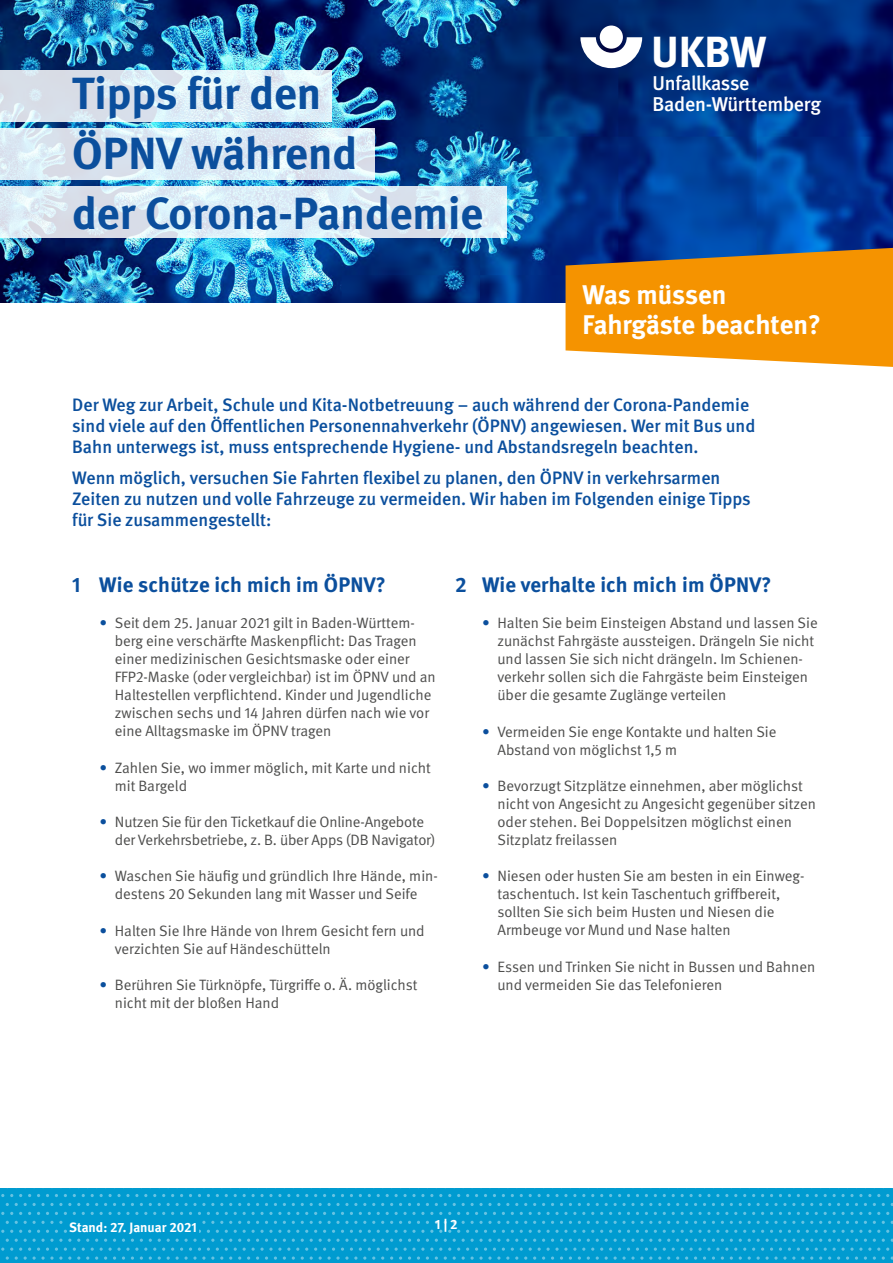
<style>
.page{position:relative;width:893px;height:1263px;background:#fff}
.page>*{position:absolute;margin:0;border:0;box-sizing:border-box;transform-origin:0 0}
._24pt_Unter-Übersc{font:700 45px/60px "DGUV Meta";color:#0b4f9d}
.t1{font:700 43.5px "DGUV Meta";color:#fff}
._24pt_Unter-Übersc-2{font:700 27px/30px "DGUV Meta";letter-spacing:-.005em;color:#fff}
._24pt_Unter-Übersc-3{font:700 21px "DGUV Meta";letter-spacing:.01em;color:#0b4f9d}
.t2{font:500 19.95px "DGUV Meta";letter-spacing:-.015em;color:#fff}
._12pt_Anleser{font:500 18px/21px "DGUV Meta";color:#0b4f9d}
.t3{font:15px/18px "DGUV Meta";color:#4d4d4c}
.Fließtext{font:700 13.5px "DGUV Meta";color:#fff}
.s1{font-weight:700;color:#0b4f9d}
</style>
<div class="page">
<div style="left:0;top:1188px;width:893px;height:75px;background:#009bd0"></div>
<svg style="left:243px;top:1194px;width:38px;height:3px"></svg>
<svg style="left:386px;top:1194px;width:47px;height:3px"></svg>
<svg style="left:538px;top:1194px;width:38px;height:3px"></svg>
<svg style="left:681px;top:1194px;width:38px;height:3px"></svg>
<svg style="left:824px;top:1194px;width:38px;height:3px"></svg>
<svg style="left:243px;top:1212px;width:38px;height:3px"></svg>
<svg style="left:386px;top:1212px;width:47px;height:3px"></svg>
<svg style="left:538px;top:1212px;width:38px;height:3px"></svg>
<svg style="left:681px;top:1212px;width:38px;height:3px"></svg>
<svg style="left:824px;top:1212px;width:38px;height:3px"></svg>
<svg style="left:176px;top:1203px;width:38px;height:3px"></svg>
<svg style="left:319px;top:1203px;width:38px;height:3px"></svg>
<svg style="left:462px;top:1203px;width:38px;height:3px"></svg>
<svg style="left:605px;top:1203px;width:38px;height:3px"></svg>
<svg style="left:748px;top:1203px;width:38px;height:3px"></svg>
<svg style="left:202px;top:1221px;width:12px;height:3px"></svg>
<svg style="left:319px;top:1221px;width:38px;height:3px"></svg>
<svg style="left:462px;top:1221px;width:38px;height:3px"></svg>
<svg style="left:605px;top:1221px;width:38px;height:3px"></svg>
<svg style="left:748px;top:1221px;width:38px;height:3px"></svg>
<svg style="left:171px;top:1230px;width:186px;height:30px"></svg>
<svg style="left:359px;top:1230px;width:173px;height:30px"></svg>
<svg style="left:533px;top:1230px;width:178px;height:30px"></svg>
<svg style="left:712px;top:1230px;width:173px;height:30px"></svg>
<svg style="left:886px;top:1230px;width:7px;height:30px"></svg>
<svg style="left:100px;top:1194px;width:38px;height:3px"></svg>
<svg style="left:100px;top:1212px;width:38px;height:3px"></svg>
<svg style="left:33px;top:1203px;width:38px;height:3px"></svg>
<svg style="left:33px;top:1221px;width:30px;height:3px"></svg>
<svg style="left:1px;top:1230px;width:169px;height:30px"></svg>
<img style="left:0;top:0;width:893px;height:303px">
<svg style="left:0;top:70px;width:332px;height:51px"></svg>
<svg style="left:0;top:129px;width:374px;height:51px;fill:#dae8f4"></svg>
<svg style="left:0;top:187px;width:507px;height:51px;fill:#dbebf5"></svg>
<svg style="left:566px;top:248px;width:327px;height:119px"></svg>
<div style="left:600px;top:26px;width:23px;height:23px;background:#fff;border-radius:50%"></div>
<svg style="left:580px;top:37px;width:62px;height:31px"></svg>
<div style="left:67px;top:1219px;width:132px;height:15px;background:#009bd0"></div>
<p class="_24pt_Unter-Übersc" style="left:72px;top:65px;width:413px">Tipps für den<br>ÖPNV während<br>der Corona-Pandemie</p>
<p class="t1" style="left:651px;top:26px;width:117px">UKBW</p>
<p class="t2" style="left:652px;top:71px;width:99px">Unfallkasse</p>
<p class="t2" style="left:652px;top:92px;width:170px">Baden-Württemberg</p>
<p class="_24pt_Unter-Übersc-2" style="left:583px;top:280px;width:240px">Was müssen<br>Fahrgäste beachten?</p>
<p class="_12pt_Anleser" style="left:72px;top:395px;width:684px">Der Weg zur Arbeit, Schule und Kita-Notbetreuung – auch während der Corona-Pandemie sind viele auf den Öffentlichen Personennahverkehr (ÖPNV) angewiesen. Wer mit Bus und<br>Bahn unterwegs ist, muss entsprechende Hygiene- und Abstandsregeln beachten.</p>
<p class="_12pt_Anleser" style="left:72px;top:468px;width:680px">Wenn möglich, versuchen Sie Fahrten flexibel zu planen, den ÖPNV in verkehrsarmen<br>Zeiten zu nutzen und volle Fahrzeuge zu vermeiden. Wir haben im Folgenden einige Tipps für Sie zusammengestellt:</p>
<p class="_24pt_Unter-Übersc-3" style="left:72px;top:572px;width:315px">1 Wie schütze ich mich im ÖPNV?</p>
<p class="t3" style="left:115px;top:614px;width:322px;text-indent:-15px"><span class="s1">•</span> Seit dem 25. Januar 2021 gilt in Baden-Württem&shy;berg eine verschärfte Maskenpflicht: Das Tragen einer medizinischen Gesichtsmaske oder einer FFP2-Maske (oder vergleichbar) ist im ÖPNV und an Haltestellen verpflichtend. Kinder und Jugendliche zwischen sechs und 14 Jahren dürfen nach wie vor eine Alltagsmaske im ÖPNV tragen</p>
<p class="t3" style="left:115px;top:759px;width:318px;text-indent:-15px"><span class="s1">•</span> Zahlen Sie, wo immer möglich, mit Karte und nicht mit Bargeld</p>
<p class="t3" style="left:115px;top:813px;width:322px;text-indent:-15px"><span class="s1">•</span> Nutzen Sie für den Ticketkauf die Online-Angebote der Verkehrsbetriebe, z. B. über Apps (DB Navigator)</p>
<p class="t3" style="left:100px;top:867px;width:339px;text-align:center"><span class="s1">•</span> Waschen Sie häufig und gründlich Ihre Hände, min&shy;destens 20 Sekunden lang mit Wasser und Seife</p>
<p class="t3" style="left:115px;top:922px;width:311px;text-indent:-15px"><span class="s1">•</span> Halten Sie Ihre Hände von Ihrem Gesicht fern und verzichten Sie auf Händeschütteln</p>
<p class="t3" style="left:115px;top:976px;width:304px;text-indent:-15px"><span class="s1">•</span> Berühren Sie Türknöpfe, Türgriffe o. Ä. möglichst nicht mit der bloßen Hand</p>
<p class="_24pt_Unter-Übersc-3" style="left:455px;top:572px;width:318px">2 Wie verhalte ich mich im ÖPNV?</p>
<p class="t3" style="left:497px;top:614px;width:322px;text-indent:-15px"><span class="s1">•</span> Halten Sie beim Einsteigen Abstand und lassen Sie zunächst Fahrgäste aussteigen. Drängeln Sie nicht und lassen Sie sich nicht drängeln. Im Schienen&shy;verkehr sollen sich die Fahrgäste beim Einsteigen über die gesamte Zuglänge verteilen</p>
<p class="t3" style="left:497px;top:723px;width:280px;text-indent:-15px"><span class="s1">•</span> Vermeiden Sie enge Kontakte und halten Sie<br>Abstand von möglichst 1,5 m</p>
<p class="t3" style="left:497px;top:777px;width:320px;text-indent:-15px"><span class="s1">•</span> Bevorzugt Sitzplätze einnehmen, aber möglichst nicht von Angesicht zu Angesicht gegenüber sitzen oder stehen. Bei Doppelsitzen möglichst einen Sitzplatz freilassen</p>
<p class="t3" style="left:497px;top:867px;width:308px;text-indent:-15px"><span class="s1">•</span> Niesen oder husten Sie am besten in ein Einweg&shy;taschentuch. Ist kein Taschentuch griffbereit, sollten Sie sich beim Husten und Niesen die Armbeuge vor Mund und Nase halten</p>
<p class="t3" style="left:497px;top:958px;width:319px;text-indent:-15px"><span class="s1">•</span> Essen und Trinken Sie nicht in Bussen und Bahnen und vermeiden Sie das Telefonieren</p>
<p class="Fließtext" style="left:69px;top:1219px;width:129px">Stand: 27. Januar 2021</p>
<p class="Fließtext" style="left:435px;top:1217px;width:24px">1 | 2</p>
</div>
